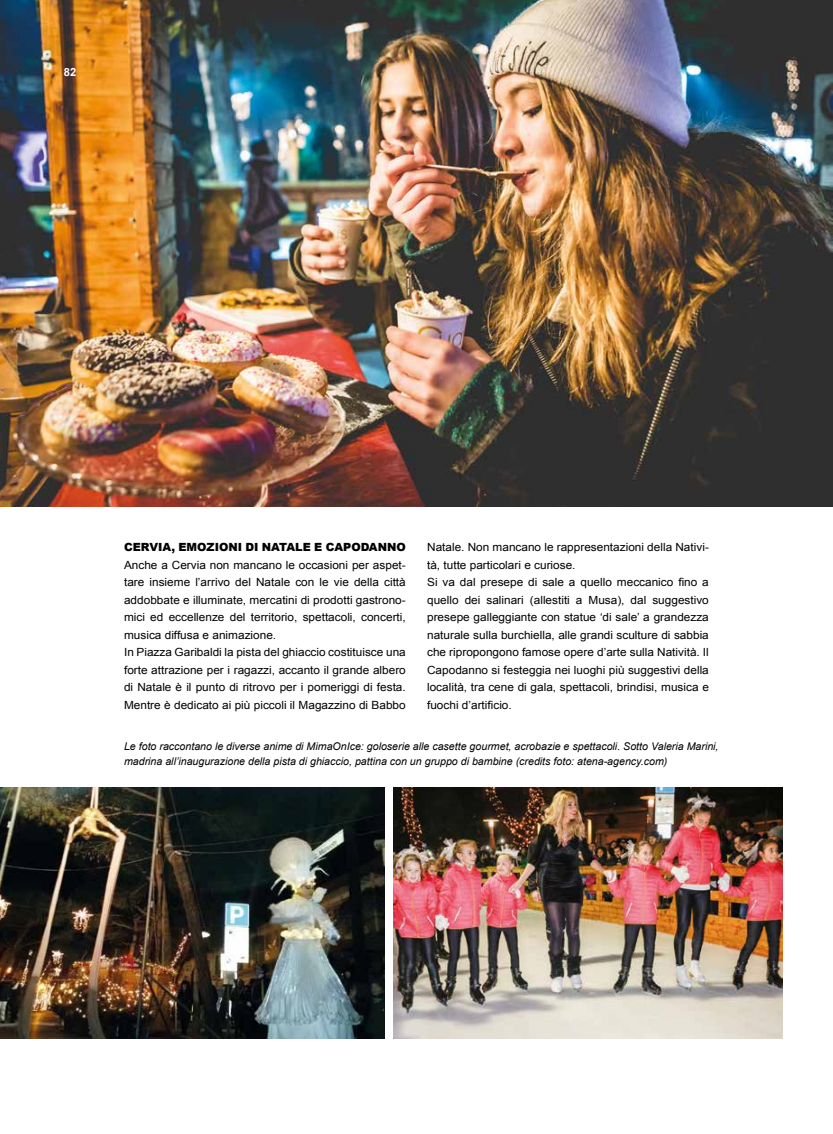
<style>
.page{position:relative;width:833px;height:1134px;background:#fff}
.page>*{position:absolute;margin:0;border:0;box-sizing:border-box;transform-origin:0 0}
.t1{font:11.25px/17.5px "Arial";color:#000;scale:1.05 1}
.t2{font:900 11.25px "Arial";color:#000}
.t3{font:700 11.25px "Arial";color:#fff}
.t4{font:italic 10.62px/14.4px "Arial";color:#000}
</style>
<div class="page">
<img style="left:0;top:0;width:833px;height:507px">
<img style="left:0;top:788px;width:385px;height:251px">
<img style="left:393px;top:788px;width:389px;height:251px">
<p class="t3" style="left:64px;top:64px;width:14px">82</p>
<p class="t2" style="left:124px;top:539px;width:283px">CERVIA, EMOZIONI DI NATALE E CAPODANNO</p>
<p class="t1" style="left:124px;top:556px;width:270px">Anche a Cervia non mancano le occasioni per aspet&shy;tare insieme l’arrivo del Natale con le vie della città addobbate e illuminate, mercatini di prodotti gastrono&shy;mici ed eccellenze del territorio, spettacoli, concerti, musica diffusa e animazione.<br>In Piazza Garibaldi la pista del ghiaccio costituisce una forte attrazione per i ragazzi, accanto il grande albero di Natale è il punto di ritrovo per i pomeriggi di festa.<br>Mentre è dedicato ai più piccoli il Magazzino di Babbo</p>
<p class="t1" style="left:427px;top:539px;width:270px">Natale. Non mancano le rappresentazioni della Nativi&shy;tà, tutte particolari e curiose.<br>Si va dal presepe di sale a quello meccanico fino a quello dei salinari (allestiti a Musa), dal suggestivo presepe galleggiante con statue ‘di sale’ a grandezza naturale sulla burchiella, alle grandi sculture di sabbia che ripropongono famose opere d’arte sulla Natività. Il Capodanno si festeggia nei luoghi più suggestivi della località, tra cene di gala, spettacoli, brindisi, musica e fuochi d’artificio.</p>
<p class="t4" style="left:124px;top:739px;width:596px">Le foto raccontano le diverse anime di MimaOnIce: goloserie alle casette gourmet, acrobazie e spettacoli. Sotto Valeria Marini, madrina all’inaugurazione della pista di ghiaccio, pattina con un gruppo di bambine (credits foto: atena-agency.com)</p>
</div>
